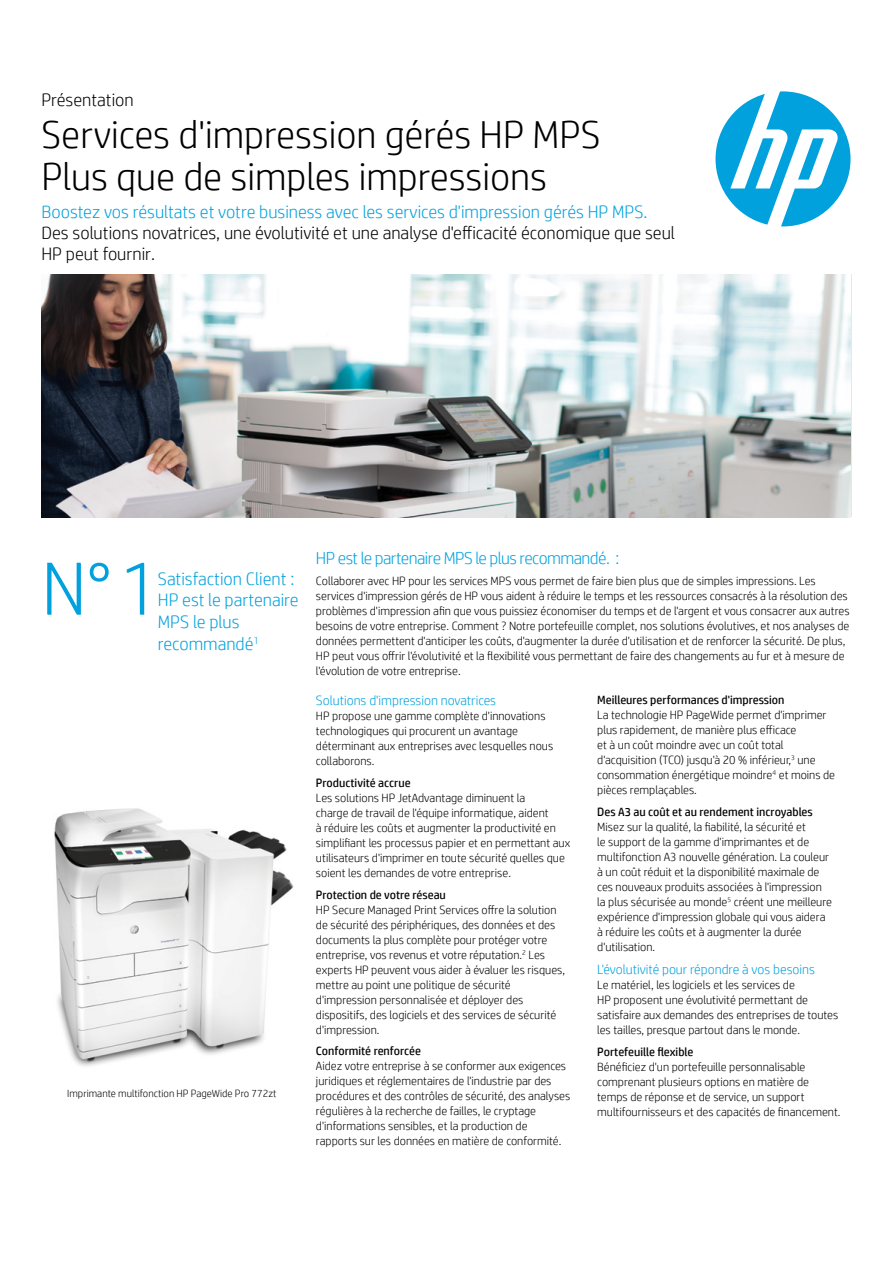
<style>
.page{position:relative;width:893px;height:1263px;background:#fff}
.page>*{position:absolute;margin:0;border:0;box-sizing:border-box;transform-origin:0 0}
.t1{font:300 75px "HP Simplified";color:#00a1dd}
.t2{font:300 39px/42px "HP Simplified";color:#000}
.t3{font:300 18px/21.6px "HP Simplified";color:#00a1dd}
.t4{font:300 18px/21px "HP Simplified";color:#000}
.t5{font:300 17.25px "HP Simplified";letter-spacing:-.03em;color:#00a1dd}
.t6{font:300 13.5px "HP Simplified";color:#00a1dd}
.t7{font:300 12px/15px "HP Simplified";color:#000}
.t8{font:12px "HP Simplified";color:#000}
.t9{font:300 10.5px "HP Simplified";color:#000}
</style>
<div class="page">
<svg style="left:715px;top:91px;width:135px;height:135px"></svg>
<img style="left:41px;top:274px;width:809px;height:243px">
<img style="left:54px;top:808px;width:240px;height:258px">
<h3 class="t4" style="left:41px;top:89px;width:94px">Présentation</h3>
<h2 class="t2" style="left:41px;top:112px;width:561px">Services d'impression gérés HP MPS<br>Plus que de simples impressions</h2>
<h3 class="t3" style="left:41px;top:200px;width:608px">Boostez vos résultats et votre business avec les services d'impression gérés HP MPS.</h3>
<h3 class="t4" style="left:41px;top:222px;width:635px">Des solutions novatrices, une évolutivité et une analyse d'efficacité économique que seul<br>HP peut fournir.</h3>
<h1 class="t1" style="left:41px;top:540px;width:120px">N° 1</h1>
<h3 class="t3" style="left:158px;top:567px;width:142px">Satisfaction Client :<br>HP est le partenaire<br>MPS le plus recommandé<sup>1</sup></h3>
<p class="t9" style="left:67px;top:1086px;width:211px">Imprimante multifonction HP PageWide Pro 772zt</p>
<h3 class="t5" style="left:316px;top:546px;width:305px">HP est le partenaire MPS le plus recommandé. :</h3>
<p class="t7" style="left:316px;top:573px;width:535px">Collaborer avec HP pour les services MPS vous permet de faire bien plus que de simples impressions. Les services d'impression gérés de HP vous aident à réduire le temps et les ressources consacrés à la résolution des problèmes d'impression afin que vous puissiez économiser du temps et de l'argent et vous consacrer aux autres besoins de votre entreprise. Comment ? Notre portefeuille complet, nos solutions évolutives, et nos analyses de données permettent d'anticiper les coûts, d'augmenter la durée d'utilisation et de renforcer la sécurité. De plus, HP peut vous offrir l'évolutivité et la flexibilité vous permettant de faire des changements au fur et à mesure de l'évolution de votre entreprise.</p>
<p class="t6" style="left:316px;top:692px;width:182px">Solutions d'impression novatrices</p>
<p class="t7" style="left:316px;top:708px;width:239px">HP propose une gamme complète d'innovations technologiques qui procurent un avantage déterminant aux entreprises avec lesquelles nous collaborons.</p>
<p class="t8" style="left:316px;top:775px;width:96px">Productivité accrue</p>
<p class="t7" style="left:316px;top:790px;width:256px">Les solutions HP JetAdvantage diminuent la<br>charge de travail de l'équipe informatique, aident<br>à réduire les coûts et augmenter la productivité en simplifiant les processus papier et en permettant aux utilisateurs d'imprimer en toute sécurité quelles que soient les demandes de votre entreprise.</p>
<p class="t8" style="left:316px;top:887px;width:131px">Protection de votre réseau</p>
<p class="t7" style="left:316px;top:902px;width:251px">HP Secure Managed Print Services offre la solution de sécurité des périphériques, des données et des documents la plus complète pour protéger votre entreprise, vos revenus et votre réputation.<sup>2</sup> Les experts HP peuvent vous aider à évaluer les risques, mettre au point une politique de sécurité d'impression personnalisée et déployer des dispositifs, des logiciels et des services de sécurité d'impression.</p>
<p class="t8" style="left:316px;top:1043px;width:107px">Conformité renforcée</p>
<p class="t7" style="left:316px;top:1058px;width:256px">Aidez votre entreprise à se conformer aux exigences juridiques et réglementaires de l'industrie par des procédures et des contrôles de sécurité, des analyses régulières à la recherche de failles, le cryptage d'informations sensibles, et la production de rapports sur les données en matière de conformité.</p>
<p class="t8" style="left:597px;top:692px;width:189px">Meilleures performances d'impression</p>
<p class="t7" style="left:597px;top:707px;width:239px">La technologie HP PageWide permet d'imprimer plus rapidement, de manière plus efficace<br>et à un coût moindre avec un coût total d'acquisition (TCO) jusqu'à 20 % inférieur,<sup>3</sup> une consommation énergétique moindre<sup>4</sup> et moins de pièces remplaçables.</p>
<p class="t8" style="left:597px;top:804px;width:217px">Des A3 au coût et au rendement incroyables</p>
<p class="t7" style="left:597px;top:819px;width:236px">Misez sur la qualité, la fiabilité, la sécurité et<br>le support de la gamme d'imprimantes et de multifonction A3 nouvelle génération. La couleur à un coût réduit et la disponibilité maximale de ces nouveaux produits associées à l'impression la plus sécurisée au monde<sup>5</sup> créent une meilleure expérience d'impression globale qui vous aidera à réduire les coûts et à augmenter la durée d'utilisation.</p>
<p class="t6" style="left:597px;top:960px;width:219px">L'évolutivité pour répondre à vos besoins</p>
<p class="t7" style="left:597px;top:977px;width:243px">Le matériel, les logiciels et les services de<br>HP proposent une évolutivité permettant de satisfaire aux demandes des entreprises de toutes les tailles, presque partout dans le monde.</p>
<p class="t8" style="left:597px;top:1044px;width:98px">Portefeuille flexible</p>
<p class="t7" style="left:597px;top:1059px;width:245px">Bénéficiez d'un portefeuille personnalisable comprenant plusieurs options en matière de temps de réponse et de service, un support multifournisseurs et des capacités de financement.</p>
</div>
